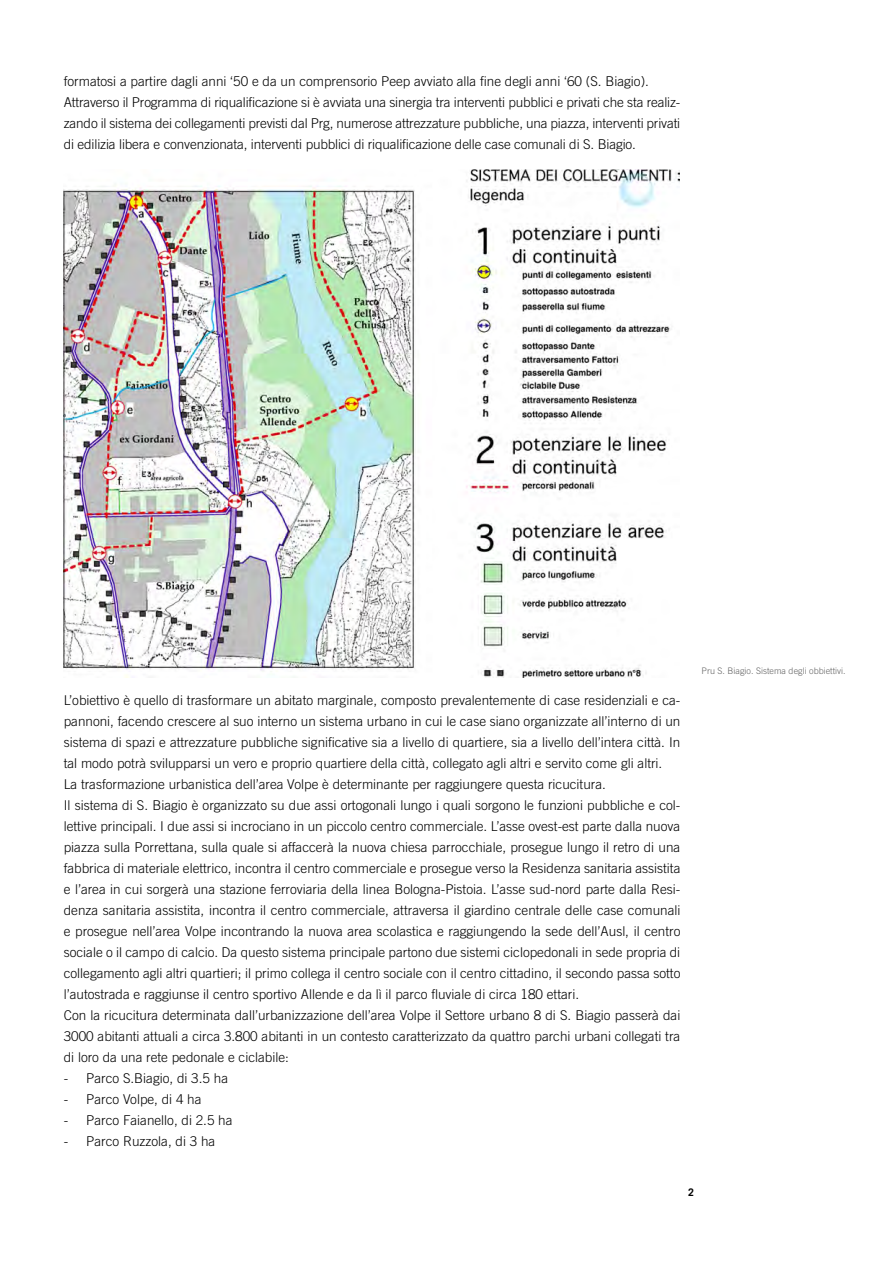
<style>
.page{position:relative;width:893px;height:1263px;background:#fff}
.page>*{position:absolute;margin:0;border:0;box-sizing:border-box;transform-origin:0 0}
.t1{font:300 13.5px/21px "Trade Gothic";color:#000}
.t2{font:700 10.5px "Trade Gothic";color:#000}
.t3{font:300 9px "Trade Gothic";color:#636363}
</style>
<div class="page">
<img style="left:64px;top:169px;width:616px;height:508px">
<p class="t1" style="left:64px;top:70px;width:618px">formatosi a partire dagli anni ‘50 e da un comprensorio Peep avviato alla fine degli anni ‘60 (S. Biagio).<br>Attraverso il Programma di riqualificazione si è avviata una sinergia tra interventi pubblici e privati che sta realiz&shy;zando il sistema dei collegamenti previsti dal Prg, numerose attrezzature pubbliche, una piazza, interventi privati di edilizia libera e convenzionata, interventi pubblici di riqualificazione delle case comunali di S. Biagio.</p>
<p class="t1" style="left:64px;top:690px;width:618px">L’obiettivo è quello di trasformare un abitato marginale, composto prevalentemente di case residenziali e ca&shy;pannoni, facendo crescere al suo interno un sistema urbano in cui le case siano organizzate all’interno di un sistema di spazi e attrezzature pubbliche significative sia a livello di quartiere, sia a livello dell’intera città. In tal modo potrà svilupparsi un vero e proprio quartiere della città, collegato agli altri e servito come gli altri.<br>La trasformazione urbanistica dell’area Volpe è determinante per raggiungere questa ricucitura.<br>Il sistema di S. Biagio è organizzato su due assi ortogonali lungo i quali sorgono le funzioni pubbliche e col&shy;lettive principali. I due assi si incrociano in un piccolo centro commerciale. L’asse ovest-est parte dalla nuova piazza sulla Porrettana, sulla quale si affaccerà la nuova chiesa parrocchiale, prosegue lungo il retro di una fabbrica di materiale elettrico, incontra il centro commerciale e prosegue verso la Residenza sanitaria assistita e l’area in cui sorgerà una stazione ferroviaria della linea Bologna-Pistoia. L’asse sud-nord parte dalla Resi&shy;denza sanitaria assistita, incontra il centro commerciale, attraversa il giardino centrale delle case comunali e prosegue nell’area Volpe incontrando la nuova area scolastica e raggiungendo la sede dell’Ausl, il centro sociale o il campo di calcio. Da questo sistema principale partono due sistemi ciclopedonali in sede propria di collegamento agli altri quartieri; il primo collega il centro sociale con il centro cittadino, il secondo passa sotto l’autostrada e raggiunse il centro sportivo Allende e da lì il parco fluviale di circa 180 ettari.<br>Con la ricucitura determinata dall’urbanizzazione dell’area Volpe il Settore urbano 8 di S. Biagio passerà dai 3000 abitanti attuali a circa 3.800 abitanti in un contesto caratterizzato da quattro parchi urbani collegati tra di loro da una rete pedonale e ciclabile:</p>
<p class="t1" style="left:64px;top:1068px;width:166px">- Parco S.Biagio, di 3.5 ha</p>
<p class="t1" style="left:64px;top:1089px;width:139px">- Parco Volpe, di 4 ha</p>
<p class="t1" style="left:64px;top:1110px;width:170px">- Parco Faianello, di 2.5 ha</p>
<p class="t1" style="left:64px;top:1131px;width:153px">- Parco Ruzzola, di 3 ha</p>
<p class="t3" style="left:702px;top:665px;width:146px">Pru S. Biagio. Sistema degli obbiettivi.</p>
<p class="t2" style="left:688px;top:1186px;width:7px">2</p>
</div>
